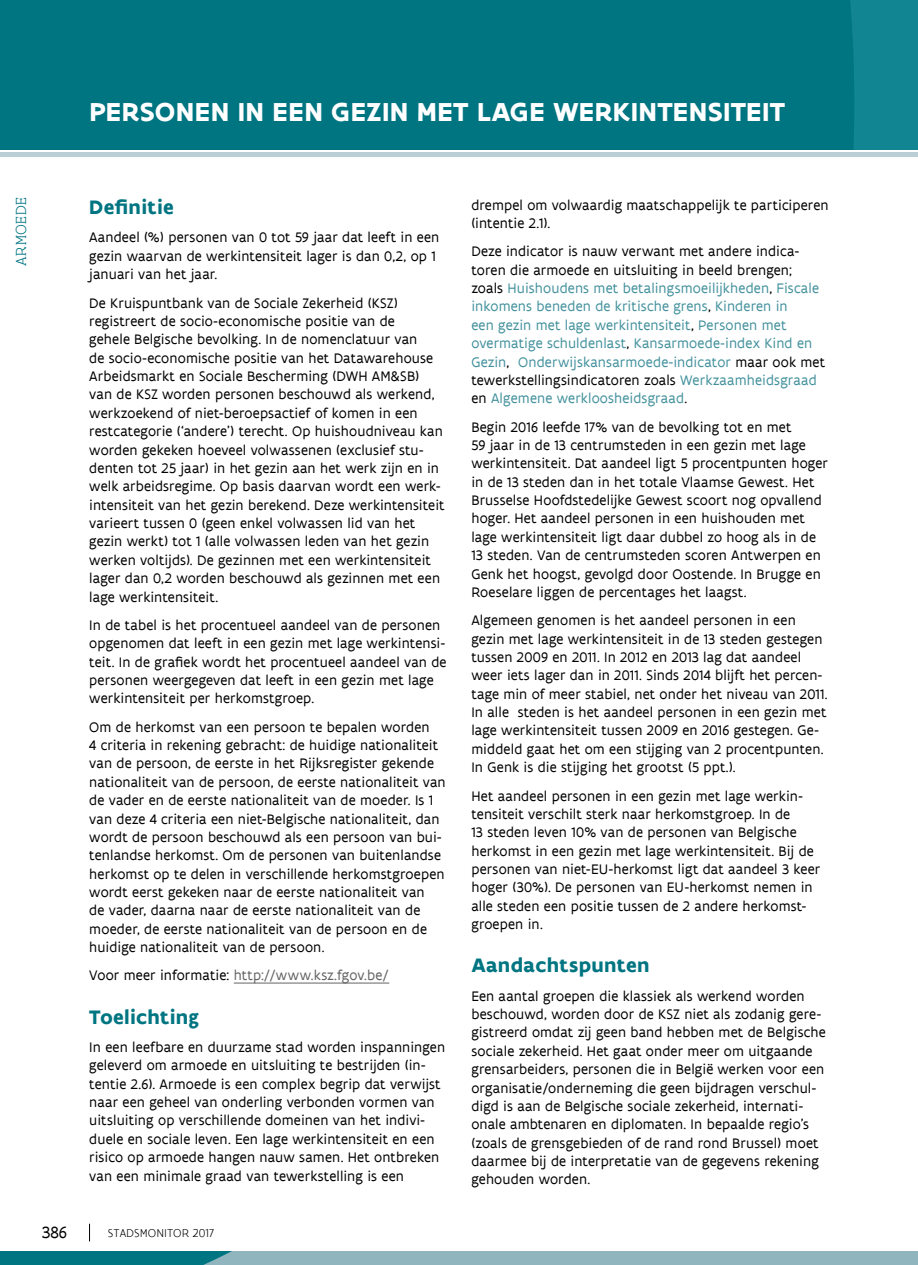
<style>
.page{position:relative;width:918px;height:1265px;background:#fff}
.page>*{position:absolute;margin:0;border:0;box-sizing:border-box;transform-origin:0 0}
.titel_indicator{font:700 28px "Flanders Art Sans";letter-spacing:.01em;color:#fff}
.titeltje{font:700 21px "Flanders Art Sans";letter-spacing:.015em;color:#007582}
.t1{font:17.5px "Flanders Art Serif";color:#000}
.t2{font:300 15.75px "Flanders Art Serif";letter-spacing:.04em;color:#007582}
.body_tekst{font:14.88px/18.4px "Flanders Art Sans";letter-spacing:.01em;color:#000}
.body_tekst-2{font:14.88px/18.4px "Flanders Art Sans";letter-spacing:.01em;color:#43919d}
.body_tekst-3{font:14.88px "Flanders Art Sans";letter-spacing:.01em;color:#646363}
.t3{font:300 12.25px "Flanders Art Sans";color:#000}
.s1{color:#000}
</style>
<div class="page">
<div style="left:0;top:0;width:918px;height:149px;background:#007582"></div>
<div style="left:0;top:152px;width:918px;height:5px;background:#b9ced5"></div>
<svg style="left:89px;top:1224px;width:1px;height:17px"></svg>
<svg style="left:0;top:1251px;width:918px;height:14px;background:#6da5af"></svg>
<hr style="left:234px;top:983px;width:155px;height:1px;background:#646363">
<p class="titel_indicator" style="left:89px;top:94px;width:697px">PERSONEN IN EEN GEZIN MET LAGE WERKINTENSITEIT</p>
<p class="t2" style="left:12px;top:266px;width:70px;rotate:-90deg">ARMOEDE</p>
<p class="t1" style="left:42px;top:1222px;width:27px">386</p>
<p class="titeltje" style="left:89px;top:194px;width:86px">Definitie</p>
<p class="body_tekst" style="left:89px;top:229px;width:351px">Aandeel (%) personen van 0 tot 59 jaar dat leeft in een gezin waarvan de werkintensiteit lager is dan 0,2, op 1 januari van het jaar.</p>
<p class="body_tekst" style="left:89px;top:294px;width:357px">De Kruispuntbank van de Sociale Zekerheid (KSZ) registreert de socio-economische positie van de<br>gehele Belgische bevolking. In de nomenclatuur van<br>de socio-economische positie van het Datawarehouse Arbeidsmarkt en Sociale Bescherming (DWH AM&amp;SB) van de KSZ worden personen beschouwd als werkend, werkzoekend of niet-beroepsactief of komen in een restcategorie (‘andere’) terecht. Op huishoudniveau kan worden gekeken hoeveel volwassenen (exclusief stu&shy;denten tot 25 jaar) in het gezin aan het werk zijn en in welk arbeidsregime. Op basis daarvan wordt een werk&shy;intensiteit van het gezin berekend. Deze werkintensiteit varieert tussen 0 (geen enkel volwassen lid van het gezin werkt) tot 1 (alle volwassen leden van het gezin werken voltijds). De gezinnen met een werkintensiteit lager dan 0,2 worden beschouwd als gezinnen met een lage werkintensiteit.</p>
<p class="body_tekst" style="left:89px;top:616px;width:359px">In de tabel is het procentueel aandeel van de personen opgenomen dat leeft in een gezin met lage werkintensi&shy;teit. In de grafiek wordt het procentueel aandeel van de personen weergegeven dat leeft in een gezin met lage werkintensiteit per herkomstgroep.</p>
<p class="body_tekst" style="left:89px;top:718px;width:358px">Om de herkomst van een persoon te bepalen worden<br>4 criteria in rekening gebracht: de huidige nationaliteit van de persoon, de eerste in het Rijksregister gekende nationaliteit van de persoon, de eerste nationaliteit van de vader en de eerste nationaliteit van de moeder. Is 1 van deze 4 criteria een niet-Belgische nationaliteit, dan wordt de persoon beschouwd als een persoon van bui&shy;tenlandse herkomst. Om de personen van buitenlandse herkomst op te delen in verschillende herkomstgroepen wordt eerst gekeken naar de eerste nationaliteit van<br>de vader, daarna naar de eerste nationaliteit van de moeder, de eerste nationaliteit van de persoon en de huidige nationaliteit van de persoon.</p>
<p class="body_tekst-3" style="left:89px;top:966px;width:301px"><span class="s1">Voor meer informatie:</span> http://www.ksz.fgov.be/</p>
<p class="titeltje" style="left:89px;top:1003px;width:111px">Toelichting</p>
<p class="body_tekst" style="left:89px;top:1038px;width:357px">In een leefbare en duurzame stad worden inspanningen geleverd om armoede en uitsluiting te bestrijden (in&shy;tentie 2.6). Armoede is een complex begrip dat verwijst naar een geheel van onderling verbonden vormen van uitsluiting op verschillende domeinen van het indivi&shy;duele en sociale leven. Een lage werkintensiteit en een risico op armoede hangen nauw samen. Het ontbreken van een minimale graad van tewerkstelling is een</p>
<p class="t3" style="left:108px;top:1226px;width:108px">STADSMONITOR 2017</p>
<p class="body_tekst" style="left:471px;top:196px;width:359px">drempel om volwaardig maatschappelijk te participeren (intentie 2.1).</p>
<p class="body_tekst-2" style="left:471px;top:242px;width:355px"><span class="s1">Deze indicator is nauw verwant met andere indica&shy;toren die armoede en uitsluiting in beeld brengen; zoals</span> Huishoudens met betalingsmoeilijkheden<span class="s1">,</span> Fiscale inkomens beneden de kritische grens<span class="s1">,</span> Kinderen in<br>een gezin met lage werkintensiteit<span class="s1">,</span> Personen met overmatige schuldenlast<span class="s1">,</span> Kansarmoede-index Kind en Gezin<span class="s1">,</span> Onderwijskansarmoede-indicator <span class="s1">maar ook met tewerkstellingsindicatoren zoals</span> Werkzaamheidsgraad <span class="s1">en</span> Algemene werkloosheidsgraad<span class="s1">.</span></p>
<p class="body_tekst" style="left:471px;top:418px;width:358px">Begin 2016 leefde 17% van de bevolking tot en met<br>59 jaar in de 13 centrumsteden in een gezin met lage werkintensiteit. Dat aandeel ligt 5 procentpunten hoger in de 13 steden dan in het totale Vlaamse Gewest. Het Brusselse Hoofdstedelijke Gewest scoort nog opvallend hoger. Het aandeel personen in een huishouden met lage werkintensiteit ligt daar dubbel zo hoog als in de 13 steden. Van de centrumsteden scoren Antwerpen en Genk het hoogst, gevolgd door Oostende. In Brugge en Roeselare liggen de percentages het laagst.</p>
<p class="body_tekst" style="left:471px;top:611px;width:358px">Algemeen genomen is het aandeel personen in een gezin met lage werkintensiteit in de 13 steden gestegen tussen 2009 en 2011. In 2012 en 2013 lag dat aandeel weer iets lager dan in 2011. Sinds 2014 blijft het percen&shy;tage min of meer stabiel, net onder het niveau van 2011.<br>In alle steden is het aandeel personen in een gezin met lage werkintensiteit tussen 2009 en 2016 gestegen. Ge&shy;middeld gaat het om een stijging van 2 procentpunten.<br>In Genk is die stijging het grootst (5 ppt.).</p>
<p class="body_tekst" style="left:471px;top:787px;width:350px">Het aandeel personen in een gezin met lage werkin&shy;tensiteit verschilt sterk naar herkomstgroep. In de<br>13 steden leven 10% van de personen van Belgische herkomst in een gezin met lage werkintensiteit. Bij de personen van niet-EU-herkomst ligt dat aandeel 3 keer hoger (30%). De personen van EU-herkomst nemen in alle steden een positie tussen de 2 andere herkomst&shy;groepen in.</p>
<p class="titeltje" style="left:471px;top:952px;width:180px">Aandachtspunten</p>
<p class="body_tekst" style="left:471px;top:987px;width:356px">Een aantal groepen die klassiek als werkend worden beschouwd, worden door de KSZ niet als zodanig gere&shy;gistreerd omdat zij geen band hebben met de Belgische sociale zekerheid. Het gaat onder meer om uitgaande grensarbeiders, personen die in België werken voor een organisatie/onderneming die geen bijdragen verschul&shy;digd is aan de Belgische sociale zekerheid, internati&shy;onale ambtenaren en diplomaten. In bepaalde regio’s (zoals de grensgebieden of de rand rond Brussel) moet daarmee bij de interpretatie van de gegevens rekening gehouden worden.</p>
</div>
